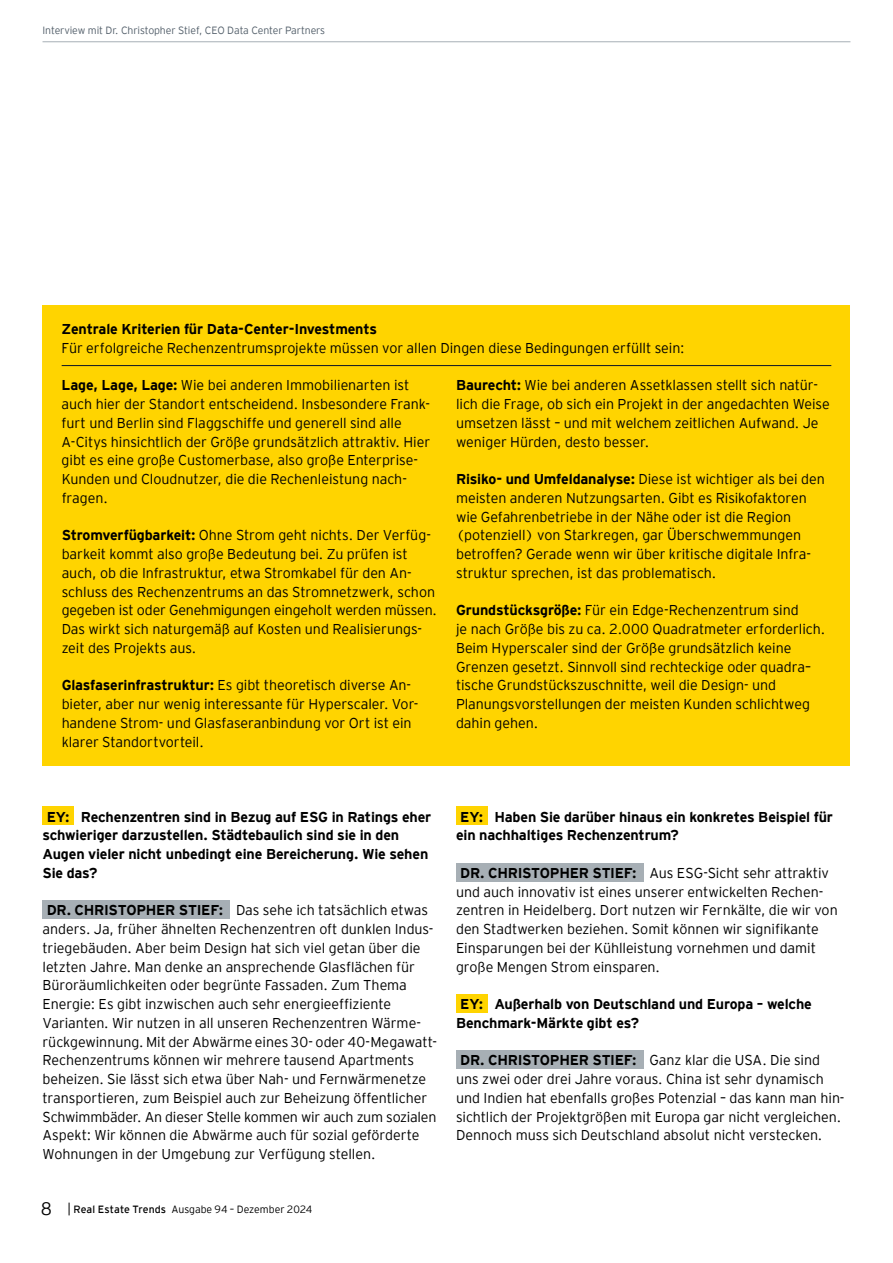
<style>
.page{position:relative;width:893px;height:1263px;background:#fff}
.page>*{position:absolute;margin:0;border:0;box-sizing:border-box;transform-origin:0 0}
.t1{font:300 14.25px/18.8px "EY Interstate";letter-spacing:-.005em;color:#000}
.t2{font:700 14.25px/18.8px "EY Interstate";letter-spacing:-.015em;color:#000}
.t3{font:300 10.5px "EY Interstate";letter-spacing:-.01em;color:#54606b}
.t4{font:300 10.5px "EY Interstate";letter-spacing:-.005em;color:#000}
.s1{font-weight:700}
.s2{font-size:18px}
.s3{font-weight:400}
</style>
<div class="page">
<div style="left:43px;top:305px;width:807px;height:460px;background:#ffd400"></div>
<svg style="left:69px;top:1202px;width:1px;height:13px"></svg>
<hr style="left:43px;top:41px;width:807px;height:1px;background:#a7afb5">
<hr style="left:62px;top:365px;width:769px;height:1px;background:#0a1627">
<div style="left:43px;top:900px;width:187px;height:19px;background:#a7afb5"></div>
<div style="left:43px;top:806px;width:31px;height:19px;background:#ffd400"></div>
<div style="left:456px;top:806px;width:32px;height:19px;background:#ffd400"></div>
<div style="left:456px;top:1050px;width:187px;height:19px;background:#a7afb5"></div>
<div style="left:456px;top:994px;width:32px;height:19px;background:#ffd400"></div>
<div style="left:456px;top:863px;width:187px;height:18px;background:#a7afb5"></div>
<p class="t3" style="left:43px;top:24px;width:284px">Interview mit Dr. Christopher Stief, CEO Data Center Partners</p>
<p class="t2" style="left:62px;top:320px;width:317px">Zentrale Kriterien für Data-Center-Investments</p>
<p class="t1" style="left:62px;top:338px;width:624px">Für erfolgreiche Rechenzentrumsprojekte müssen vor allen Dingen diese Bedingungen erfüllt sein:</p>
<p class="t1" style="left:62px;top:376px;width:370px"><span class="s1">Lage, Lage, Lage:</span> Wie bei anderen Immobilienarten ist auch hier der Standort entscheidend. Insbesondere Frank&shy;furt und Berlin sind Flaggschiffe und generell sind alle A-Citys hinsichtlich der Größe grundsätzlich attraktiv. Hier gibt es eine große Customerbase, also große Enterprise-Kunden und Cloudnutzer, die die Rechenleistung nach&shy;fragen.</p>
<p class="t1" style="left:62px;top:526px;width:377px"><span class="s1">Stromverfügbarkeit:</span> Ohne Strom geht nichts. Der Verfüg&shy;barkeit kommt also große Bedeutung bei. Zu prüfen ist auch, ob die Infrastruktur, etwa Stromkabel für den An&shy;schluss des Rechenzentrums an das Stromnetzwerk, schon gegeben ist oder Genehmigungen eingeholt werden müssen.<br>Das wirkt sich naturgemäß auf Kosten und Realisierungs&shy;zeit des Projekts aus.</p>
<p class="t1" style="left:62px;top:676px;width:358px"><span class="s1">Glasfaserinfrastruktur:</span> Es gibt theoretisch diverse An&shy;bieter, aber nur wenig interessante für Hyperscaler. Vor&shy;handene Strom- und Glasfaseranbindung vor Ort ist ein klarer Standortvorteil.</p>
<p class="t1" style="left:456px;top:376px;width:375px"><span class="s1">Baurecht:</span> Wie bei anderen Assetklassen stellt sich natür&shy;lich die Frage, ob sich ein Projekt in der angedachten Weise umsetzen lässt – und mit welchem zeitlichen Aufwand. Je weniger Hürden, desto besser.</p>
<p class="t1" style="left:456px;top:470px;width:370px"><span class="s1">Risiko- und Umfeldanalyse:</span> Diese ist wichtiger als bei den meisten anderen Nutzungsarten. Gibt es Risikofaktoren wie Gefahrenbetriebe in der Nähe oder ist die Region (potenziell) von Starkregen, gar Überschwemmungen betroffen? Gerade wenn wir über kritische digitale Infra&shy;struktur sprechen, ist das problematisch.</p>
<p class="t1" style="left:456px;top:601px;width:371px"><span class="s1">Grundstücksgröße:</span> Für ein Edge-Rechenzentrum sind<br>je nach Größe bis zu ca. 2.000 Quadratmeter erforderlich.<br>Beim Hyperscaler sind der Größe grundsätzlich keine Grenzen gesetzt. Sinnvoll sind rechteckige oder quadra– tische Grundstückszuschnitte, weil die Design- und Planungsvorstellungen der meisten Kunden schlichtweg dahin gehen.</p>
<p class="t2" style="left:47px;top:807px;width:24px">EY:</p>
<p class="t2" style="left:456px;top:807px;width:378px;text-indent:38px">Haben Sie darüber hinaus ein konkretes Beispiel für ein nachhaltiges Rechenzentrum?</p>
<p class="t1" style="left:456px;top:863px;width:383px;text-indent:193px">Aus ESG-Sicht sehr attraktiv und auch innovativ ist eines unserer entwickelten Rechen&shy;zentren in Heidelberg. Dort nutzen wir Fernkälte, die wir von den Stadtwerken beziehen. Somit können wir signifikante Einsparungen bei der Kühlleistung vornehmen und damit große Mengen Strom einsparen.</p>
<p class="t2" style="left:43px;top:807px;width:390px;text-indent:38px">Rechenzentren sind in Bezug auf ESG in Ratings eher schwieriger darzustellen. Städtebaulich sind sie in den Augen vieler nicht unbedingt eine Bereicherung. Wie sehen Sie das?</p>
<p class="t1" style="left:43px;top:901px;width:396px;text-indent:193px">Das sehe ich tatsächlich etwas anders. Ja, früher ähnelten Rechenzentren oft dunklen Indus&shy;triegebäuden. Aber beim Design hat sich viel getan über die letzten Jahre. Man denke an ansprechende Glasflächen für Büroräumlichkeiten oder begrünte Fassaden. Zum Thema Energie: Es gibt inzwischen auch sehr energieeffiziente Varianten. Wir nutzen in all unseren Rechenzentren Wärme&shy;rückgewinnung. Mit der Abwärme eines 30- oder 40-Megawatt-Rechenzentrums können wir mehrere tausend Apartments beheizen. Sie lässt sich etwa über Nah- und Fernwärmenetze transportieren, zum Beispiel auch zur Beheizung öffentlicher Schwimmbäder. An dieser Stelle kommen wir auch zum sozialen Aspekt: Wir können die Abwärme auch für sozial geförderte Wohnungen in der Umgebung zur Verfügung stellen.</p>
<p class="t2" style="left:460px;top:807px;width:24px">EY:</p>
<p class="t2" style="left:460px;top:863px;width:178px">DR. CHRISTOPHER STIEF:</p>
<p class="t2" style="left:47px;top:901px;width:178px">DR. CHRISTOPHER STIEF:</p>
<p class="t2" style="left:456px;top:995px;width:357px;text-indent:38px">Außerhalb von Deutschland und Europa – welche<br>Benchmark-Märkte gibt es?</p>
<p class="t1" style="left:456px;top:1051px;width:390px;text-indent:193px">Ganz klar die USA. Die sind uns zwei oder drei Jahre voraus. China ist sehr dynamisch und Indien hat ebenfalls großes Potenzial – das kann man hin&shy;sichtlich der Projektgrößen mit Europa gar nicht vergleichen.<br>Dennoch muss sich Deutschland absolut nicht verstecken.</p>
<p class="t2" style="left:460px;top:995px;width:24px">EY:</p>
<p class="t2" style="left:460px;top:1051px;width:178px">DR. CHRISTOPHER STIEF:</p>
<p class="t4" style="left:41px;top:1203px;width:273px"><span class="s2">8</span> <span class="s3">Real Estate Trends</span> Ausgabe 94 – Dezember 2024</p>
</div>
